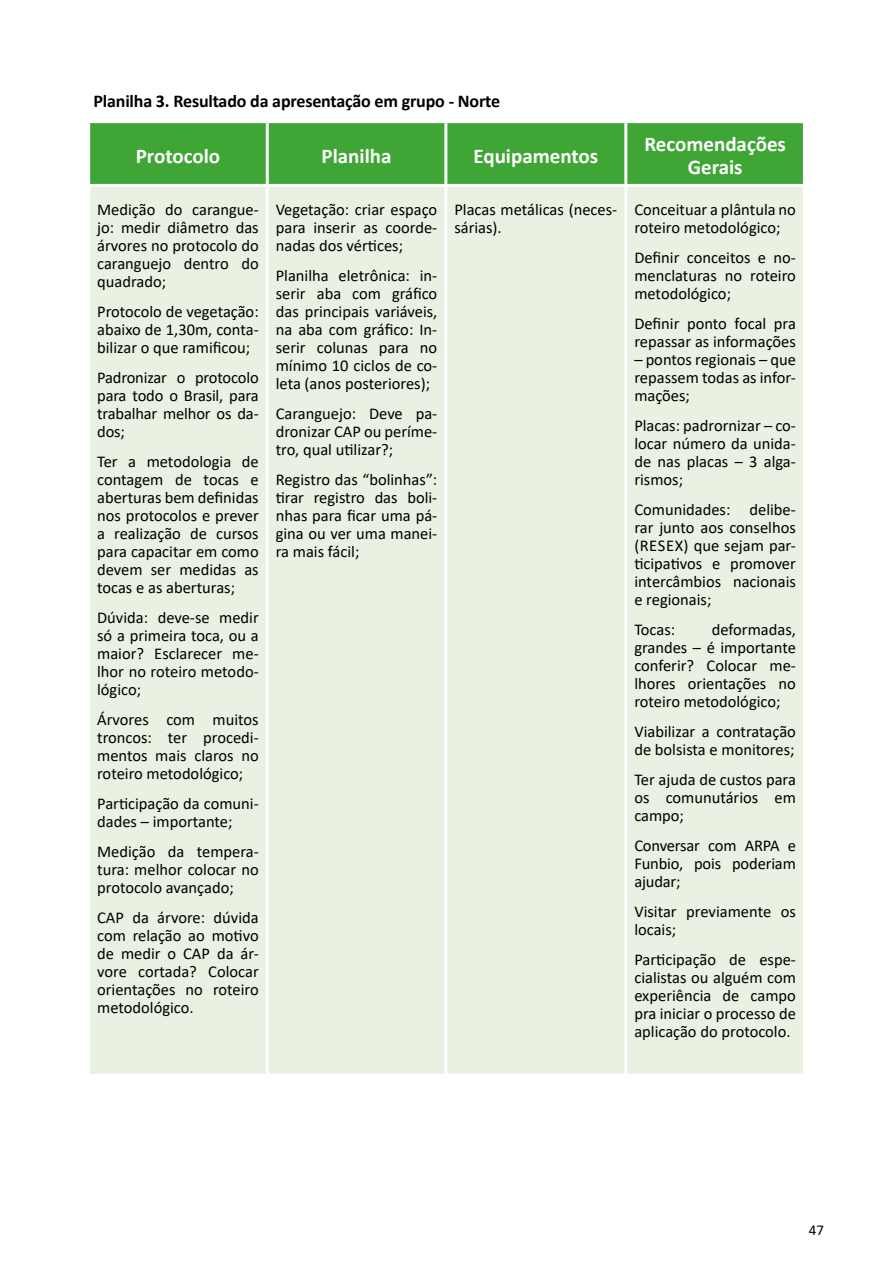
<style>
.page{position:relative;width:893px;height:1263px;background:#fff}
.page>*{position:absolute;margin:0;border:0;box-sizing:border-box;transform-origin:0 0}
.t1{font:700 21px/22.6px "Calibri";color:#fff;text-align:center}
.t2{font:700 18px "Calibri";letter-spacing:-.01em;color:#000}
.t3{font:16.5px/18px "Calibri";color:#000;text-align:justify}
.t4{font:15px "Calibri";color:#000}
</style>
<div class="page">
<div style="left:90px;top:123px;width:713px;height:61px;background:#3fa535"></div>
<div style="left:90px;top:187px;width:713px;height:887px;background:#e9f1e2"></div>
<hr style="left:266px;top:123px;width:3px;height:61px;background:#fff">
<hr style="left:444px;top:123px;width:3px;height:61px;background:#fff">
<hr style="left:624px;top:123px;width:3px;height:61px;background:#fff">
<hr style="left:266px;top:187px;width:3px;height:887px;background:#fff">
<hr style="left:444px;top:187px;width:3px;height:887px;background:#fff">
<hr style="left:624px;top:187px;width:3px;height:887px;background:#fff">
<p class="t2" style="left:94px;top:88px;width:408px">Planilha 3. Resultado da apresentação em grupo - Norte</p>
<p class="t1" style="left:136px;top:144px;width:86px">Protocolo</p>
<p class="t1" style="left:322px;top:144px;width:71px">Planilha</p>
<p class="t1" style="left:473px;top:144px;width:126px">Equipamentos</p>
<p class="t1" style="left:644px;top:133px;width:143px">Recomendações<br>Gerais</p>
<p class="t3" style="left:97px;top:200px;width:163px">Medição do carangue&shy;jo: medir diâmetro das árvores no protocolo do caranguejo dentro do quadrado;</p>
<p class="t3" style="left:97px;top:302px;width:163px">Protocolo de vegetação: abaixo de 1,30m, conta&shy;bilizar o que ramificou;</p>
<p class="t3" style="left:97px;top:368px;width:163px">Padronizar o protocolo para todo o Brasil, para trabalhar melhor os da&shy;dos;</p>
<p class="t3" style="left:97px;top:452px;width:163px">Ter a metodologia de contagem de tocas e aberturas bem definidas nos protocolos e prever a realização de cursos para capacitar em como devem ser medidas as tocas e as aberturas;</p>
<p class="t3" style="left:97px;top:608px;width:163px">Dúvida: deve-se medir só a primeira toca, ou a maior? Esclarecer me&shy;lhor no roteiro metodo&shy;lógico;</p>
<p class="t3" style="left:97px;top:710px;width:163px">Árvores com muitos troncos: ter procedi&shy;mentos mais claros no roteiro metodológico;</p>
<p class="t3" style="left:97px;top:794px;width:163px">Participação da comuni&shy;dades – importante;</p>
<p class="t3" style="left:97px;top:842px;width:163px">Medição da tempera&shy;tura: melhor colocar no protocolo avançado;</p>
<p class="t3" style="left:97px;top:908px;width:163px">CAP da árvore: dúvida com relação ao motivo de medir o CAP da ár&shy;vore cortada? Colocar orientações no roteiro metodológico.</p>
<p class="t3" style="left:454px;top:200px;width:164px">Placas metálicas (neces&shy;sárias).</p>
<p class="t3" style="left:634px;top:200px;width:163px">Conceituar a plântula no roteiro metodológico;</p>
<p class="t3" style="left:634px;top:248px;width:163px">Definir conceitos e no&shy;menclaturas no roteiro metodológico;</p>
<p class="t3" style="left:634px;top:314px;width:163px">Definir ponto focal pra repassar as informações</p>
<p class="t3" style="left:634px;top:350px;width:163px">– pontos regionais – que repassem todas as infor&shy;mações;</p>
<p class="t3" style="left:634px;top:416px;width:163px">Placas: padrornizar – co&shy;locar número da unida&shy;de nas placas – 3 alga&shy;rismos;</p>
<p class="t3" style="left:634px;top:500px;width:163px">Comunidades: delibe&shy;rar junto aos conselhos (RESEX) que sejam par&shy;ticipativos e promover intercâmbios nacionais e regionais;</p>
<p class="t3" style="left:634px;top:620px;width:42px">Tocas:</p>
<p class="t3" style="left:276px;top:200px;width:163px">Vegetação: criar espaço para inserir as coorde&shy;nadas dos vértices;</p>
<p class="t3" style="left:276px;top:266px;width:163px">Planilha eletrônica: in&shy;serir aba com gráfico das principais variáveis, na aba com gráfico: In&shy;serir colunas para no mínimo 10 ciclos de co&shy;leta (anos posteriores);</p>
<p class="t3" style="left:276px;top:404px;width:163px">Caranguejo: Deve pa&shy;dronizar CAP ou períme&shy;tro, qual utilizar?;</p>
<p class="t3" style="left:276px;top:470px;width:163px">Registro das “bolinhas”: tirar registro das boli&shy;nhas para ficar uma pá&shy;gina ou ver uma manei&shy;ra mais fácil;</p>
<p class="t3" style="left:634px;top:620px;width:163px;text-indent:77px">deformadas, grandes – é importante conferir? Colocar me&shy;lhores orientações no roteiro metodológico;</p>
<p class="t3" style="left:634px;top:722px;width:163px">Viabilizar a contratação de bolsista e monitores;</p>
<p class="t3" style="left:634px;top:770px;width:163px">Ter ajuda de custos para os comunutários em campo;</p>
<p class="t3" style="left:634px;top:836px;width:163px">Conversar com ARPA e Funbio, pois poderiam ajudar;</p>
<p class="t3" style="left:634px;top:902px;width:163px">Visitar previamente os locais;</p>
<p class="t3" style="left:634px;top:950px;width:163px">Participação de espe&shy;cialistas ou alguém com experiência de campo pra iniciar o processo de aplicação do protocolo.</p>
<p class="t4" style="left:809px;top:1219px;width:17px">47</p>
</div>
